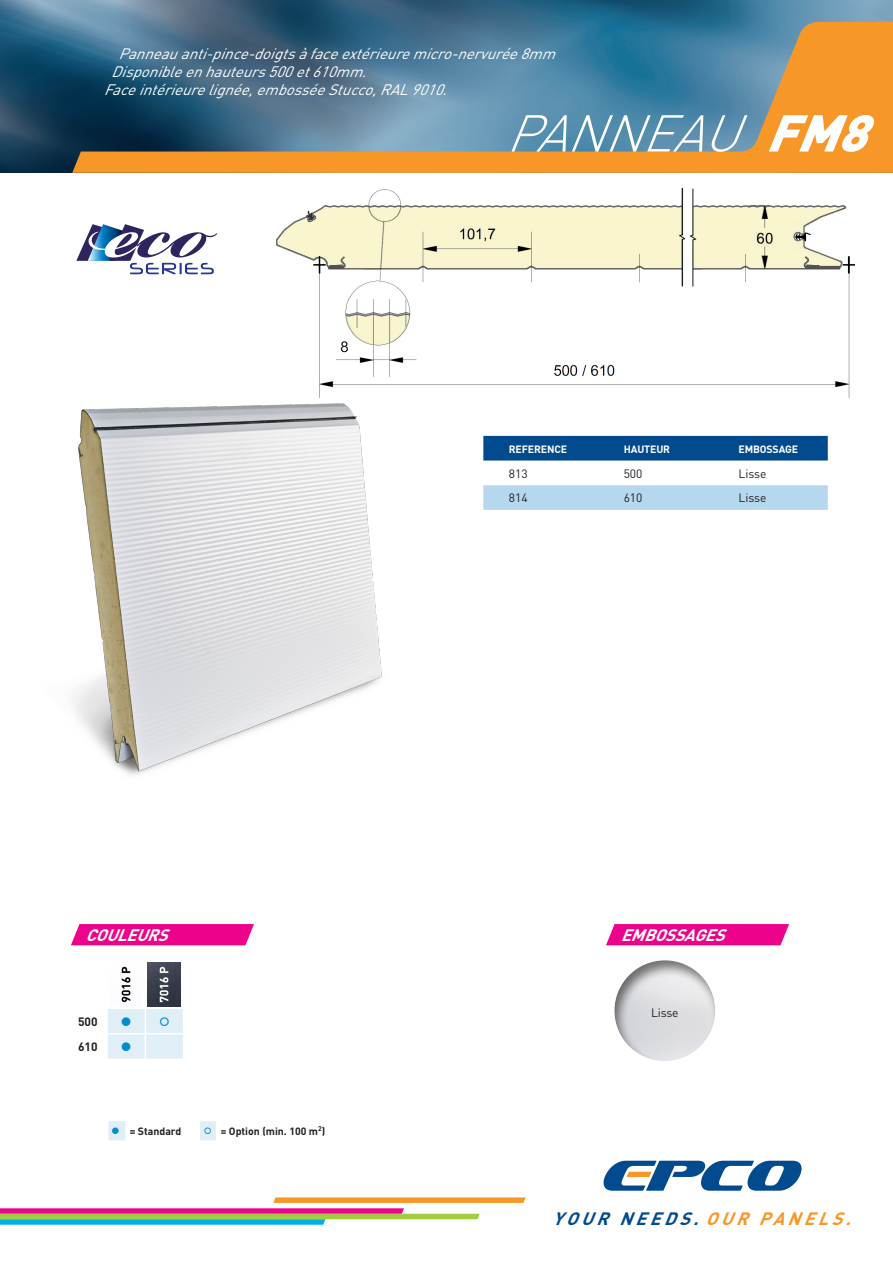
<style>
.page{position:relative;width:893px;height:1263px;background:#fff}
.page>*{position:absolute;margin:0;border:0;box-sizing:border-box;transform-origin:0 0}
.t1{font:italic 300 51px "DIN";color:#fff}
.t2{font:italic 700 17.7px "DIN";color:#004a8d}
.t3{font:italic 700 16.5px "DIN";color:#fff}
.texte_bandeau_haut{font:italic 15px "DIN";color:#fff}
.t4{font:12px "DIN";color:#231f20}
.t5{font:700 12px "DIN";letter-spacing:-.01em;color:#231f20}
.t6{font:700 10.5px "DIN";color:#231f20}
.t7{font:700 10.5px "DIN";letter-spacing:-.01em;color:#fff}
.s1{font-weight:900}
.s2{color:#f79727}
</style>
<div class="page">
<img style="left:0;top:0;width:893px;height:173px">
<svg style="left:0;top:1197px;width:526px;height:28px"></svg>
<svg style="left:604px;top:1161px;width:197px;height:30px"></svg>
<svg style="left:72px;top:22px;width:821px;height:151px;background:#747f78"></svg>
<img style="left:276px;top:188px;width:579px;height:210px">
<img style="left:73px;top:378px;width:364px;height:397px">
<svg style="left:77px;top:224px;width:140px;height:50px"></svg>
<svg style="left:606px;top:924px;width:183px;height:21px;background:#ed0e91"></svg>
<div style="left:613px;top:958px;width:103px;height:104px;background:#231f20;opacity:.6"></div>
<div style="left:483px;top:436px;width:345px;height:24px;background:#004a8d"></div>
<div style="left:483px;top:485px;width:345px;height:25px;background:#b6d8ef"></div>
<svg style="left:71px;top:924px;width:183px;height:21px;background:#ed0e91"></svg>
<svg style="left:147px;top:962px;width:34px;height:45px"></svg>
<img style="left:121px;top:966px;width:10px;height:37px">
<img style="left:148px;top:962px;width:33px;height:44px">
<svg style="left:108px;top:1009px;width:75px;height:50px;background:#e1eef8"></svg>
<svg style="left:108px;top:1121px;width:108px;height:19px"></svg>
<p class="texte_bandeau_haut" style="left:118px;top:44px;width:445px">Panneauanti-pince-doigtsàfaceextérieuremicro-nervurée8mm</p>
<p class="texte_bandeau_haut" style="left:111px;top:62px;width:264px">Disponibleenhauteurs500et610mm.</p>
<p class="texte_bandeau_haut" style="left:104px;top:80px;width:352px">Faceintérieurelignée,embosséeStucco,RAL9010.</p>
<p class="t1" style="left:506px;top:102px;width:386px">PANNEAU <span class="s1">FM8</span></p>
<p class="t3" style="left:86px;top:924px;width:91px">COULEURS</p>
<p class="t5" style="left:78px;top:1014px;width:21px">500</p>
<p class="t5" style="left:78px;top:1039px;width:21px">610</p>
<p class="t6" style="left:130px;top:1124px;width:53px">= Standard</p>
<p class="t6" style="left:221px;top:1124px;width:106px">= Option (min. 100 m<sup>2</sup>)</p>
<p class="t7" style="left:509px;top:442px;width:60px">REFERENCE</p>
<p class="t7" style="left:624px;top:442px;width:48px">HAUTEUR</p>
<p class="t7" style="left:738px;top:442px;width:61px">EMBOSSAGE</p>
<p class="t4" style="left:509px;top:466px;width:20px">813</p>
<p class="t4" style="left:624px;top:466px;width:20px">500</p>
<p class="t4" style="left:738px;top:466px;width:29px">Lisse</p>
<p class="t4" style="left:509px;top:491px;width:20px">814</p>
<p class="t4" style="left:624px;top:491px;width:20px">610</p>
<p class="t4" style="left:738px;top:491px;width:29px">Lisse</p>
<p class="t3" style="left:621px;top:924px;width:113px">EMBOSSAGES</p>
<p class="t4" style="left:651px;top:1005px;width:29px">Lisse</p>
<p class="t2" style="left:552px;top:1207px;width:308px">YOUR NEEDS. <span class="s2">OUR PANELS.</span></p>
</div>
